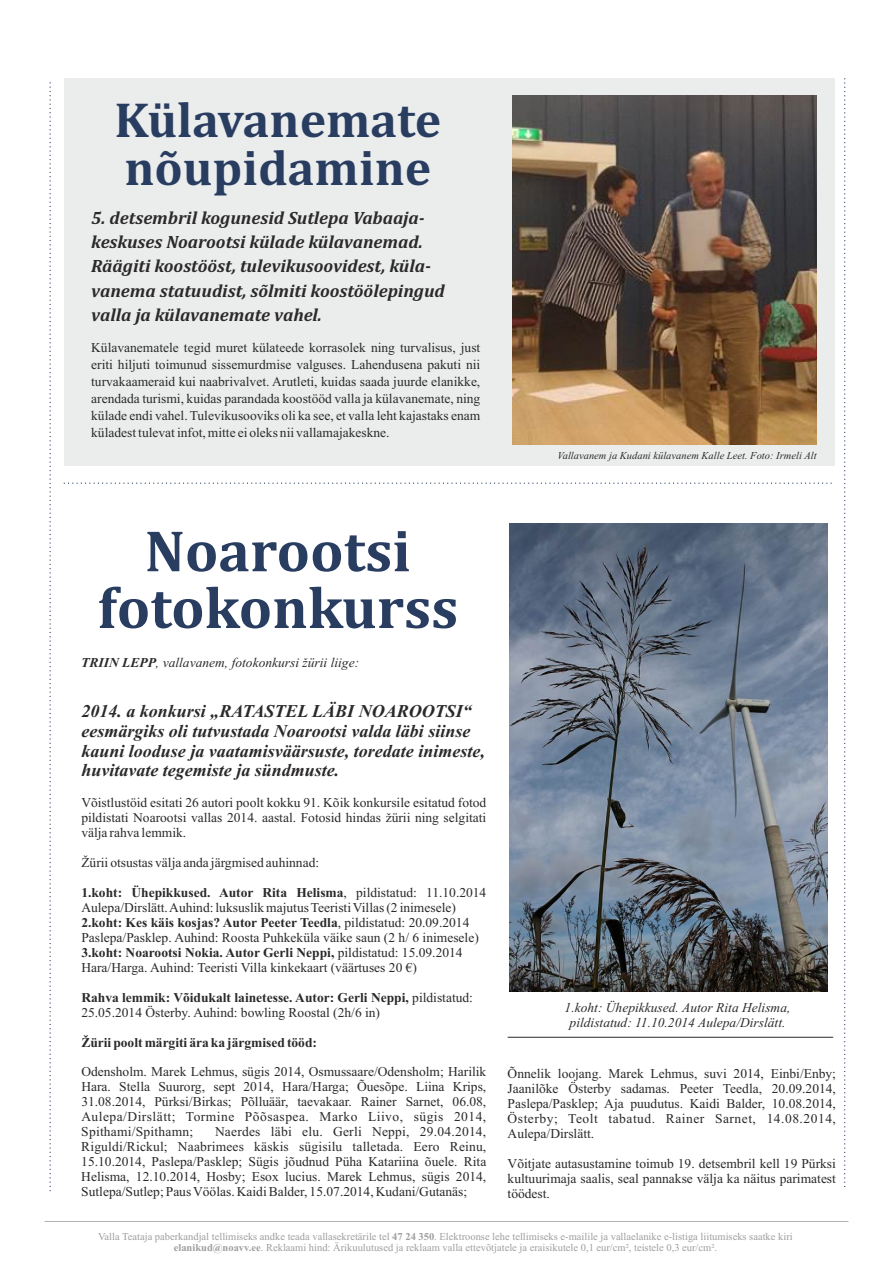
<style>
.page{position:relative;width:893px;height:1263px;background:#fff}
.page>*{position:absolute;margin:0;border:0;box-sizing:border-box;transform-origin:0 0}
.t1{font:700 59.1px/56.7px "Cambria";color:#293d61;text-align:center}
.t2{font:700 49.8px/47.8px "Cambria";color:#293d61}
.t3{font:italic 700 18px/24px "Cambria";color:#2b2929}
.t4{font:italic 700 18px/20px "Times New Roman";color:#2b2929}
.t5{font:13.5px/15px "Times New Roman";color:#2b2929;text-align:justify}
.t6{font:italic 13.5px/15px "Times New Roman";color:#2b2929;text-align:center}
.t7{font:700 13.5px "Times New Roman";color:#2b2929}
.t8{font:10.5px/11.7px "Times New Roman";color:#9e9e9e;text-align:center}
.t9{font:italic 10.5px "Times New Roman";color:#2b2929}
.s1{font-weight:700}
</style>
<div class="page">
<div style="left:65px;top:78px;width:770px;height:388px;background:#ebeded"></div>
<hr style="left:45px;top:1221px;width:803px;height:1px;background:#b3b3b3">
<img style="left:512px;top:95px;width:304px;height:349px">
<svg style="left:63px;top:483px;width:769px;height:1px"></svg>
<img style="left:509px;top:524px;width:318px;height:468px">
<hr style="left:508px;top:1037px;width:325px;height:1px;background:#2b2929">
<svg style="left:50px;top:82px;width:1px;height:1110px"></svg>
<svg style="left:844px;top:78px;width:1px;height:1109px"></svg>
<h2 class="t2" style="left:114px;top:99px;width:328px">Külavanemate nõupidamine</h2>
<h3 class="t3" style="left:91px;top:207px;width:355px">5. detsembril kogunesid Sutlepa Vabaaja&shy;keskuses Noarootsi külade külavanemad.<br>Räägiti koostööst, tulevikusoovidest, küla&shy;vanema statuudist, sõlmiti koostöölepingud valla ja külavanemate vahel.</h3>
<p class="t5" style="left:91px;top:340px;width:391px;line-height:17.1px">Külavanematele tegid muret külateede korrasolek ning turvalisus, just eriti hiljuti toimunud sissemurdmise valguses. Lahendusena pakuti nii turvakaameraid kui naabrivalvet. Arutleti, kuidas saada juurde elanikke, arendada turismi, kuidas parandada koostööd valla ja külavanemate, ning külade endi vahel. Tulevikusooviks oli ka see, et valla leht kajastaks enam küladest tulevat infot, mitte ei oleks nii vallamajakeskne.</p>
<p class="t9" style="left:557px;top:451px;width:261px">Vallavanem ja Kudani külavanem Kalle Leet. Foto: Irmeli Alt</p>
<h1 class="t1" style="left:97px;top:526px;width:362px">Noarootsi fotokonkurss</h1>
<p class="t6" style="left:81px;top:656px;width:279px"><span class="s1">TRIIN LEPP</span>, vallavanem, fotokonkursi žürii liige:</p>
<h3 class="t4" style="left:81px;top:702px;width:405px">2014. a konkursi „RATASTEL LÄBI NOAROOTSI“ eesmärgiks oli tutvustada Noarootsi valda läbi siinse kauni looduse ja vaatamisväärsuste, toredate inimeste, huvitavate tegemiste ja sündmuste.</h3>
<p class="t5" style="left:81px;top:797px;width:407px">Võistlustöid esitati 26 autori poolt kokku 91. Kõik konkursile esitatud fotod pildistati Noarootsi vallas 2014. aastal. Fotosid hindas žürii ning selgitati välja rahva lemmik.</p>
<p class="t5" style="left:81px;top:856px;width:239px">Žürii otsustas välja anda järgmised auhinnad:</p>
<p class="t5" style="left:81px;top:886px;width:406px;text-align:left"><span class="s1">1.koht: Ühepikkused. Autor Rita Helisma</span>, pildistatud: 11.10.2014<br>Aulepa/Dirslätt. Auhind: luksuslik majutus Teeristi Villas (2 inimesele)<br><span class="s1">2.koht: Kes käis kosjas? Autor Peeter Teedla</span>, pildistatud: 20.09.2014<br>Paslepa/Pasklep. Auhind: Roosta Puhkeküla väike saun (2 h/ 6 inimesele)<br><span class="s1">3.koht: Noarootsi Nokia. Autor Gerli Neppi,</span> pildistatud: 15.09.2014<br>Hara/Harga. Auhind: Teeristi Villa kinkekaart (väärtuses 20 €)</p>
<p class="t5" style="left:81px;top:991px;width:393px"><span class="s1">Rahva lemmik: Võidukalt lainetesse. Autor: Gerli Neppi,</span> pildistatud:<br>25.05.2014 Österby. Auhind: bowling Roostal (2h/6 in)</p>
<p class="t7" style="left:81px;top:1037px;width:237px">Žürii poolt märgiti ära ka järgmised tööd:</p>
<p class="t5" style="left:81px;top:1066px;width:407px">Odensholm. Marek Lehmus, sügis 2014, Osmussaare/Odensholm; Harilik Hara. Stella Suurorg, sept 2014, Hara/Harga; Õuesõpe. Liina Krips, 31.08.2014, Pürksi/Birkas; Põlluäär, taevakaar. Rainer Sarnet, 06.08, Aulepa/Dirslätt; Tormine Põõsaspea. Marko Liivo, sügis 2014, Spithami/Spithamn;</p>
<p class="t5" style="left:81px;top:1125px;width:407px;text-indent:134px">Naerdes läbi elu. Gerli Neppi, 29.04.2014, Riguldi/Rickul; Naabrimees käskis sügisilu talletada. Eero Reinu, 15.10.2014, Paslepa/Pasklep; Sügis jõudnud Püha Katariina õuele. Rita Helisma, 12.10.2014, Hosby; Esox lucius. Marek Lehmus, sügis 2014, Sutlepa/Sutlep; Paus Vöölas. Kaidi Balder, 15.07.2014, Kudani/Gutanäs;</p>
<p class="t6" style="left:565px;top:1001px;width:227px">1.koht: Ühepikkused. Autor Rita Helisma, pildistatud: 11.10.2014 Aulepa/Dirslätt.</p>
<p class="t5" style="left:508px;top:1067px;width:330px">Õnnelik loojang. Marek Lehmus, suvi 2014, Einbi/Enby; Jaanilõke Österby sadamas. Peeter Teedla, 20.09.2014, Paslepa/Pasklep; Aja puudutus. Kaidi Balder, 10.08.2014, Österby; Teolt tabatud. Rainer Sarnet, 14.08.2014, Aulepa/Dirslätt.</p>
<p class="t5" style="left:508px;top:1157px;width:330px">Võitjate autasustamine toimub 19. detsembril kell 19 Pürksi kultuurimaja saalis, seal pannakse välja ka näitus parimatest töödest.</p>
<p class="t8" style="left:98px;top:1231px;width:696px">Valla Teataja paberkandjal tellimiseks andke teada vallasekretärile tel <span class="s1">47 24 350</span>. Elektroonse lehe tellimiseks e-mailile ja vallaelanike e-listiga liitumiseks saatke kiri <span class="s1">elanikud@noavv.ee</span>. Reklaami hind: Ärikuulutused ja reklaam valla ettevõtjatele ja eraisikutele 0,1 eur/cm², teistele 0,3 eur/cm².</p>
</div>
